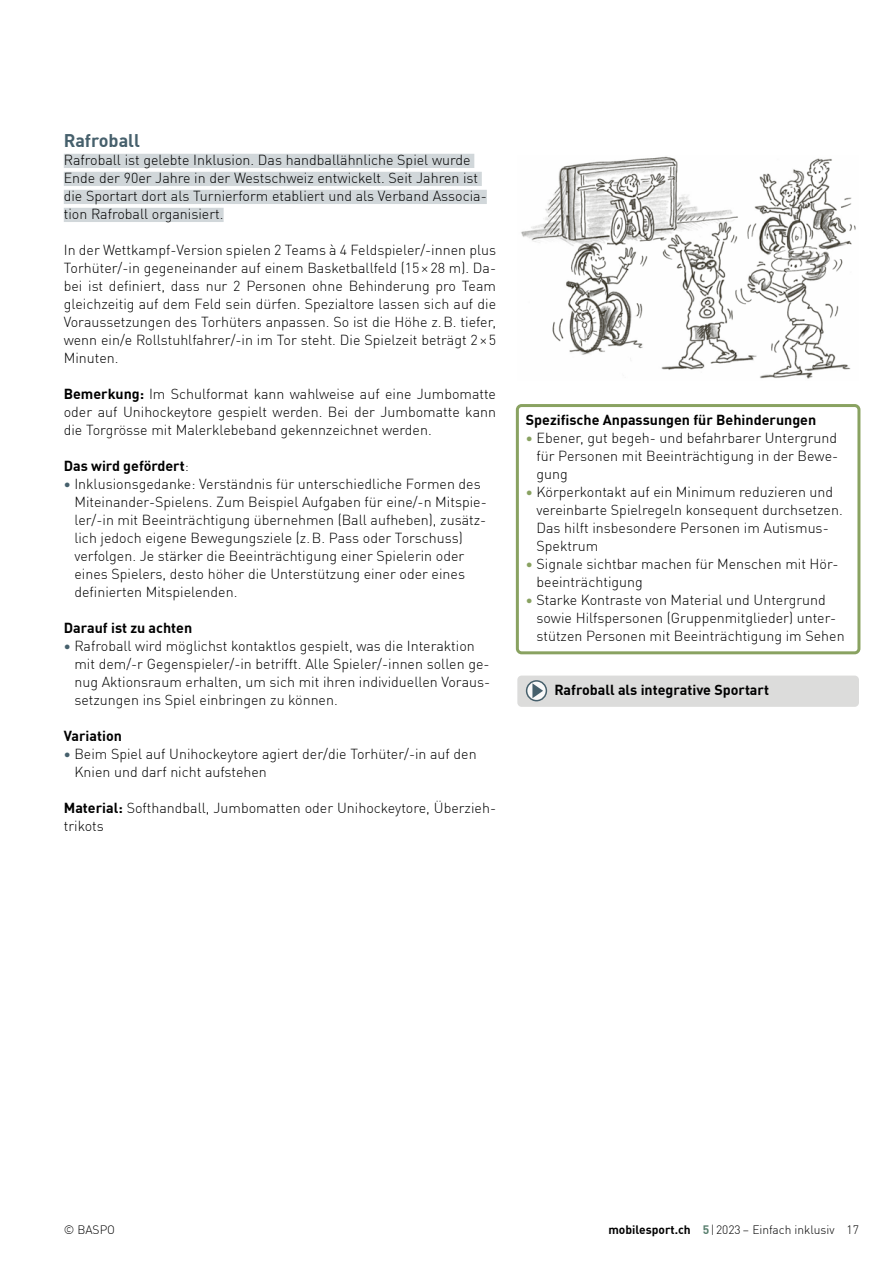
<style>
.page{position:relative;width:893px;height:1263px;background:#fff}
.page>*{position:absolute;margin:0;border:0;box-sizing:border-box;transform-origin:0 0}
.t1{font:700 18px "DINOT";color:#46606c}
.t2{font:300 14.25px/18px "DINOT";color:#000}
.t3{font:700 14.25px "DINOT";color:#000}
.t4{font:300 12px "DINOT";color:#000}
.s1{font-weight:700}
.s2{font-weight:300}
.s3{font-weight:700;color:#46606c}
.s4{font-weight:700;color:#89a261}
.s5{font-weight:700;color:#567d6c}
</style>
<div class="page">
<div style="left:64px;top:154px;width:410px;height:14px;background:#d1d7da"></div>
<div style="left:64px;top:172px;width:418px;height:14px;background:#d1d7da"></div>
<div style="left:64px;top:190px;width:423px;height:14px;background:#d1d7da"></div>
<div style="left:64px;top:208px;width:160px;height:14px;background:#d1d7da"></div>
<div style="left:516px;top:404px;width:344px;height:250px;border:3px solid #89a261;border-radius:4px"></div>
<div style="left:517px;top:675px;width:342px;height:32px;background:#dcdcdb;border-radius:4px"></div>
<svg style="left:527px;top:681px;width:19px;height:20px"></svg>
<div style="left:526px;top:680px;width:21px;height:21px;border:2px solid #46606c;border-radius:50%"></div>
<svg style="left:532px;top:683px;width:11px;height:15px"></svg>
<img style="left:521px;top:156px;width:335px;height:223px">
<p class="t1" style="left:64px;top:126px;width:78px">Rafroball</p>
<p class="t2" style="left:64px;top:149px;width:425px">Rafroball ist gelebte Inklusion. Das handballähnliche Spiel wurde Ende der 90er Jahre in der Westschweiz entwickelt. Seit Jahren ist die Sportart dort als Turnierform etabliert und als Verband Associa&shy;tion Rafroball organisiert.</p>
<p class="t2" style="left:64px;top:239px;width:434px;text-align:justify">In der Wettkampf-Version spielen 2 Teams à 4 Feldspieler/-innen plus Torhüter/-in gegeneinander auf einem Basketballfeld (15×28 m). Da&shy;bei ist definiert, dass nur 2 Personen ohne Behinderung pro Team gleichzeitig auf dem Feld sein dürfen. Spezialtore lassen sich auf die Voraussetzungen des Torhüters anpassen. So ist die Höhe z.B. tiefer, wenn ein/e Rollstuhlfahrer/-in im Tor steht. Die Spielzeit beträgt 2×5<br>Minuten.</p>
<p class="t2" style="left:64px;top:383px;width:434px;text-align:justify"><span class="s1">Bemerkung:</span> Im Schulformat kann wahlweise auf eine Jumbomatte oder auf Unihockeytore gespielt werden. Bei der Jumbomatte kann die Torgrösse mit Malerklebeband gekennzeichnet werden.</p>
<p class="t3" style="left:64px;top:454px;width:127px">Das wird gefördert<span class="s2">:</span></p>
<p class="t2" style="left:74px;top:473px;width:414px;text-indent:-11px"><span class="s3">•</span> Inklusionsgedanke: Verständnis für unterschiedliche Formen des Miteinander-Spielens. Zum Beispiel Aufgaben für eine/-n Mitspie&shy;ler/-in mit Beeinträchtigung übernehmen (Ball aufheben), zusätz&shy;lich jedoch eigene Bewegungsziele (z.B. Pass oder Torschuss) verfolgen. Je stärker die Beeinträchtigung einer Spielerin oder eines Spielers, desto höher die Unterstützung einer oder eines definierten Mitspielenden.</p>
<p class="t3" style="left:64px;top:616px;width:130px">Darauf ist zu achten</p>
<p class="t2" style="left:74px;top:635px;width:417px;text-indent:-11px"><span class="s3">•</span> Rafroball wird möglichst kontaktlos gespielt, was die Interaktion mit dem/-r Gegenspieler/-in betrifft. Alle Spieler/-innen sollen ge&shy;nug Aktionsraum erhalten, um sich mit ihren individuellen Voraus&shy;setzungen ins Spiel einbringen zu können.</p>
<p class="t3" style="left:64px;top:724px;width:60px">Variation</p>
<p class="t2" style="left:74px;top:743px;width:404px;text-indent:-11px"><span class="s3">•</span> Beim Spiel auf Unihockeytore agiert der/die Torhüter/-in auf den<br>Knien und darf nicht aufstehen</p>
<p class="t2" style="left:64px;top:797px;width:434px"><span class="s1">Material:</span> Softhandball, Jumbomatten oder Unihockeytore, Überzieh&shy;trikots</p>
<p class="t3" style="left:526px;top:409px;width:292px">Spezifische Anpassungen für Behinderungen</p>
<p class="t2" style="left:536px;top:428px;width:303px;text-align:justify;text-indent:-11px"><span class="s4">•</span> Ebener, gut begeh- und befahrbarer Untergrund für Personen mit Beeinträchtigung in der Bewe&shy;gung</p>
<p class="t2" style="left:536px;top:482px;width:308px;text-indent:-11px"><span class="s4">•</span> Körperkontakt auf ein Minimum reduzieren und vereinbarte Spielregeln konsequent durchsetzen.<br>Das hilft insbesondere Personen im Autismus-Spektrum</p>
<p class="t2" style="left:536px;top:554px;width:304px;text-indent:-11px"><span class="s4">•</span> Signale sichtbar machen für Menschen mit Hör&shy;beeinträchtigung</p>
<p class="t2" style="left:536px;top:590px;width:310px;text-indent:-11px"><span class="s4">•</span> Starke Kontraste von Material und Untergrund sowie Hilfspersonen (Gruppenmitglieder) unter&shy;stützen Personen mit Beeinträchtigung im Sehen</p>
<p class="t3" style="left:554px;top:679px;width:216px">Rafroball als integrative Sportart</p>
<p class="t4" style="left:64px;top:1220px;width:53px">© BASPO</p>
<p class="t4" style="left:608px;top:1220px;width:252px"><span class="s1">mobilesport.ch</span> <span class="s5">5</span>|2023 – Einfach inklusiv 17</p>
</div>
